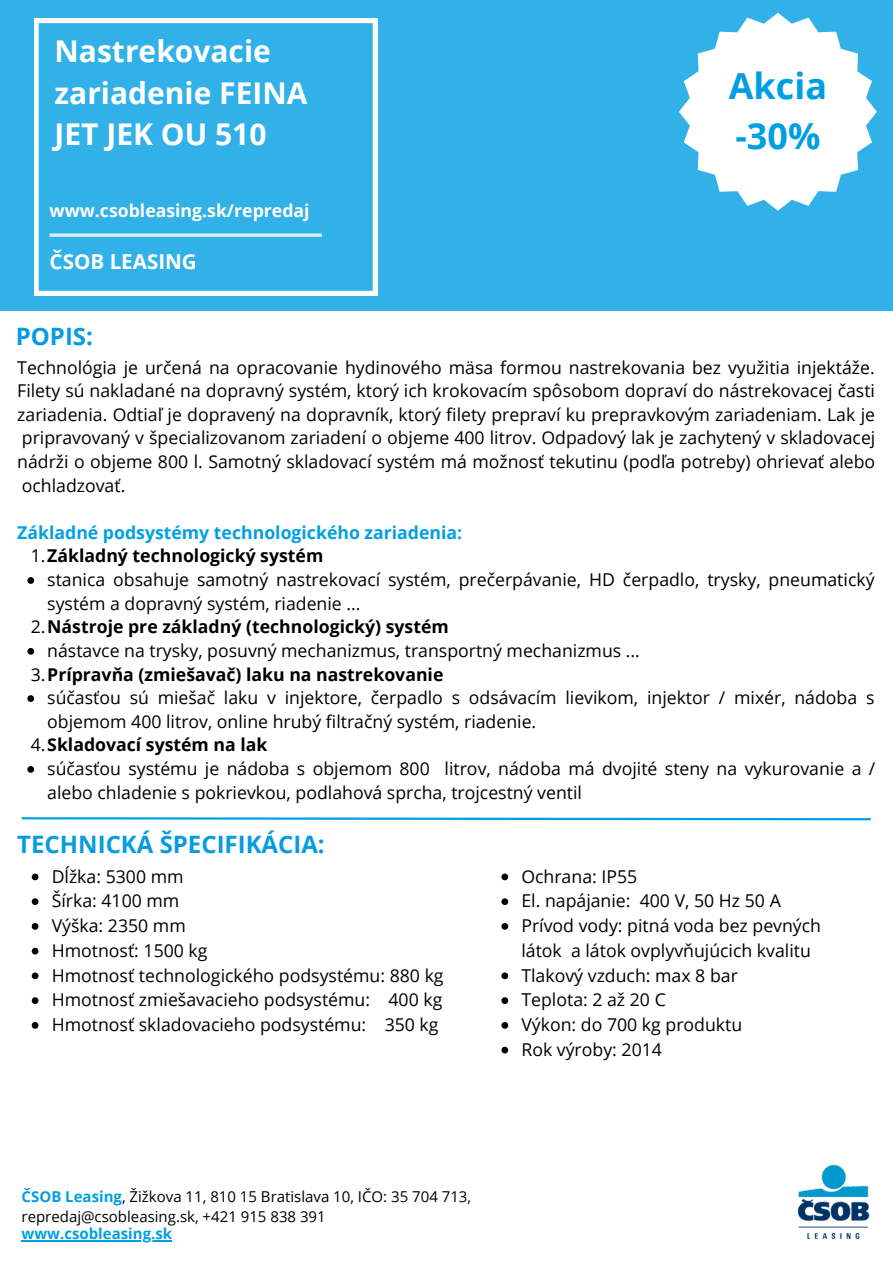
<style>
.page{position:relative;width:893px;height:1264px;background:#fff}
.page>*{position:absolute;margin:0;border:0;box-sizing:border-box;transform-origin:0 0}
.t1{font:700 36px/49.5px "Open Sans";color:#009fe3}
.t2{font:700 30px/41.5px "Open Sans";color:#fff}
.t3{font:700 24px "Open Sans";color:#069ce2}
.t4{font:700 20.55px "Open Sans";color:#fff}
.t5{font:17.7px/24.8px "Open Sans";color:#000}
.t6{font:700 17.7px "Open Sans";color:#000}
.t7{font:700 17.7px "Open Sans";color:#009fe3}
.t8{font:700 17.7px "Open Sans";color:#fff}
.t9{font:15px/20.2px "Open Sans";color:#000}
.t10{font:700 15px "Open Sans";color:#009fe3}
.s1{font-weight:400}
.s2{font-weight:700;color:#009fe3}
</style>
<div class="page">
<div style="left:0;top:0;width:892px;height:310px;background:#32b1e8"></div>
<svg style="left:34px;top:19px;width:343px;height:276px"></svg>
<svg style="left:50px;top:233px;width:272px;height:4px"></svg>
<svg style="left:27px;top:577px;width:7px;height:7px"></svg>
<svg style="left:27px;top:648px;width:7px;height:6px"></svg>
<svg style="left:27px;top:695px;width:7px;height:7px"></svg>
<svg style="left:27px;top:766px;width:7px;height:6px"></svg>
<svg style="left:21px;top:817px;width:850px;height:4px"></svg>
<img style="left:797px;top:1164px;width:73px;height:76px">
<hr style="left:22px;top:1240px;width:150px;height:1px;background:#009fe3">
<svg style="left:679px;top:13px;width:197px;height:198px"></svg>
<svg style="left:32px;top:873px;width:6px;height:7px"></svg>
<svg style="left:32px;top:898px;width:6px;height:7px"></svg>
<svg style="left:32px;top:923px;width:6px;height:6px"></svg>
<svg style="left:32px;top:947px;width:6px;height:7px"></svg>
<svg style="left:32px;top:972px;width:6px;height:7px"></svg>
<svg style="left:32px;top:997px;width:6px;height:7px"></svg>
<svg style="left:32px;top:1022px;width:6px;height:6px"></svg>
<svg style="left:501px;top:873px;width:7px;height:7px"></svg>
<svg style="left:501px;top:898px;width:7px;height:7px"></svg>
<svg style="left:501px;top:923px;width:7px;height:6px"></svg>
<svg style="left:501px;top:972px;width:7px;height:7px"></svg>
<svg style="left:501px;top:997px;width:7px;height:7px"></svg>
<svg style="left:501px;top:1022px;width:7px;height:6px"></svg>
<svg style="left:501px;top:1046px;width:7px;height:7px"></svg>
<h2 class="t2" style="left:55px;top:30px;width:254px">Nastrekovacie zariadenie FEINA<br>JET JEK OU 510</h2>
<p class="t8" style="left:50px;top:198px;width:261px">www.csobleasing.sk/repredaj</p>
<p class="t4" style="left:50px;top:246px;width:149px">ČSOB LEASING</p>
<h3 class="t3" style="left:16px;top:319px;width:79px">POPIS:</h3>
<h1 class="t1" style="left:728px;top:61px;width:100px">Akcia -30%</h1>
<p class="t5" style="left:17px;top:355px;width:859px;line-height:23.5px;text-align:justify">Technológia je určená na opracovanie hydinového mäsa formou nastrekovania bez využitia injektáže.<br>Filety sú nakladané na dopravný systém, ktorý ich krokovacím spôsobom dopraví do nástrekovacej časti zariadenia. Odtiaľ je dopravený na dopravník, ktorý filety prepraví ku prepravkovým zariadeniam. Lak je pripravovaný v špecializovanom zariadení o objeme 400 litrov. Odpadový lak je zachytený v skladovacej nádrži o objeme 800 l. Samotný skladovací systém má možnosť tekutinu (podľa potreby) ohrievať alebo ochladzovať.</p>
<p class="t7" style="left:17px;top:520px;width:446px">Základné podsystémy technologického zariadenia:</p>
<p class="t6" style="left:31px;top:543px;width:294px"><span class="s1">1.</span>Základný technologický systém</p>
<p class="t5" style="left:47px;top:567px;width:828px">stanica obsahuje samotný nastrekovací systém, prečerpávanie, HD čerpadlo, trysky, pneumatický</p>
<p class="t5" style="left:47px;top:590px;width:315px">systém a dopravný systém, riadenie ...</p>
<p class="t6" style="left:31px;top:614px;width:419px"><span class="s1">2.</span>Nástroje pre základný (technologický) systém</p>
<p class="t5" style="left:47px;top:637px;width:594px">nástavce na trysky, posuvný mechanizmus, transportný mechanizmus ...</p>
<p class="t6" style="left:31px;top:661px;width:414px"><span class="s1">3.</span>Prípravňa (zmiešavač) laku na nastrekovanie</p>
<p class="t5" style="left:47px;top:685px;width:828px">súčasťou sú miešač laku v injektore, čerpadlo s odsávacím lievikom, injektor / mixér, nádoba s</p>
<p class="t5" style="left:47px;top:708px;width:490px">objemom 400 litrov, online hrubý filtračný systém, riadenie.</p>
<p class="t6" style="left:31px;top:732px;width:238px"><span class="s1">4.</span>Skladovací systém na lak</p>
<p class="t5" style="left:47px;top:755px;width:829px">súčasťou systému je nádoba s objemom 800 litrov, nádoba má dvojité steny na vykurovanie a /</p>
<p class="t5" style="left:47px;top:779px;width:536px">alebo chladenie s pokrievkou, podlahová sprcha, trojcestný ventil</p>
<h3 class="t3" style="left:17px;top:827px;width:309px">TECHNICKÁ ŠPECIFIKÁCIA:</h3>
<p class="t5" style="left:52px;top:863px;width:393px">Dĺžka: 5300 mm<br>Šírka: 4100 mm<br>Výška: 2350 mm<br>Hmotnosť: 1500 kg<br>Hmotnosť technologického podsystému: 880 kg<br>Hmotnosť zmiešavacieho podsystému: 400 kg<br>Hmotnosť skladovacieho podsystému: 350 kg</p>
<p class="t5" style="left:521px;top:863px;width:301px">Ochrana: IP55<br>El. napájanie: 400 V, 50 Hz 50 A<br>Prívod vody: pitná voda bez pevných látok a látok ovplyvňujúcich kvalitu<br>Tlakový vzduch: max 8 bar<br>Teplota: 2 až 20 C<br>Výkon: do 700 kg produktu<br>Rok výroby: 2014</p>
<p class="t9" style="left:22px;top:1185px;width:451px"><span class="s2">ČSOB Leasing</span>, Žižkova 11, 810 15 Bratislava 10, IČO: 35 704 713, repredaj@csobleasing.sk, +421 915 838 391</p>
<p class="t10" style="left:22px;top:1222px;width:152px">www.csobleasing.sk</p>
</div>
